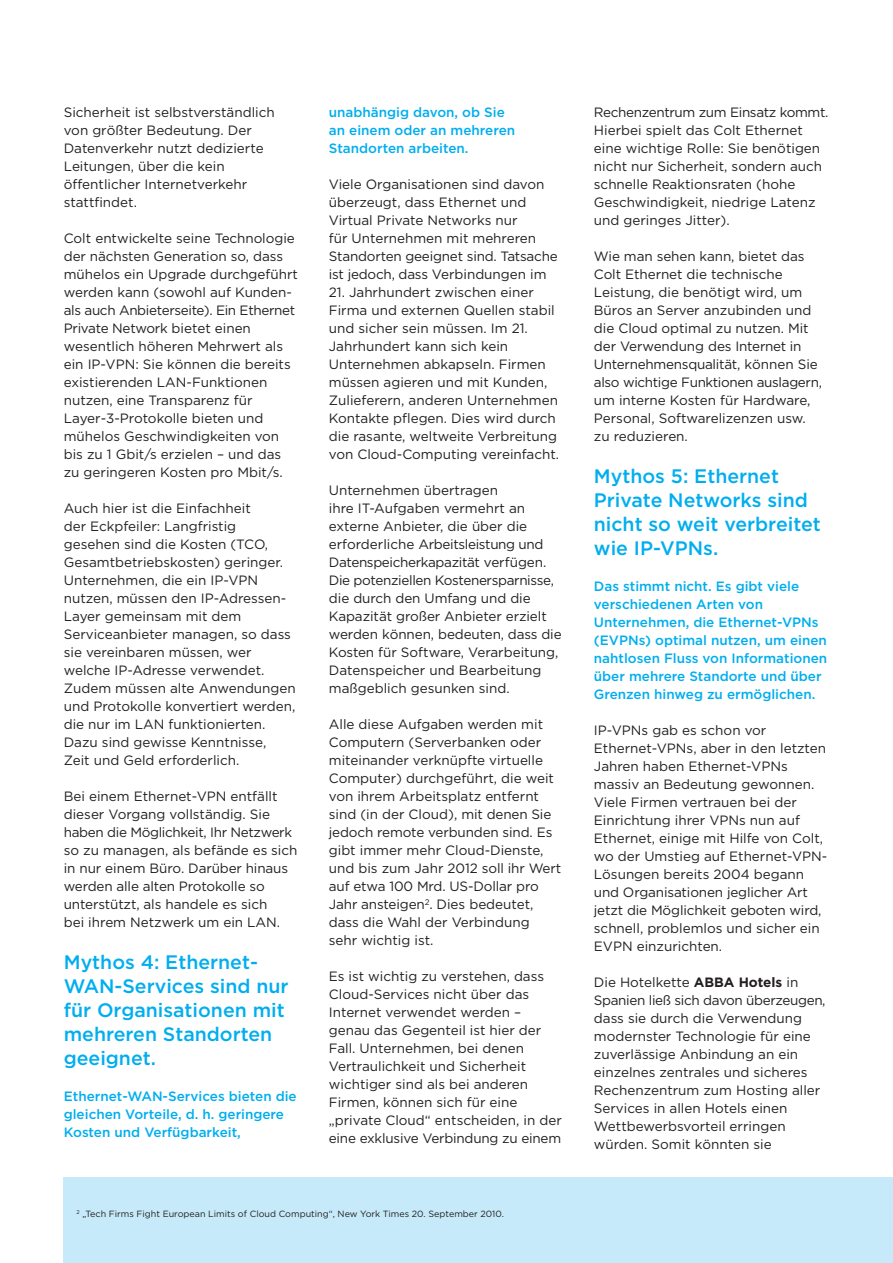
<style>
.page{position:relative;width:893px;height:1263px;background:#fff}
.page>*{position:absolute;margin:0;border:0;box-sizing:border-box;transform-origin:0 0}
.t1{font:500 19.5px/24px "Gotham";color:#00aeef}
.t2{font:13.5px/18px "Gotham";color:#231f20}
.t3{font:500 13.5px/18px "Gotham";color:#00aeef}
.t4{font:9px "Gotham";color:#231f20}
.s1{font-weight:700}
</style>
<div class="page">
<div style="left:64px;top:1178px;width:829px;height:85px;background:#c6eafa"></div>
<p class="t2" style="left:64px;top:103px;width:213px">Sicherheit ist selbstverständlich von größter Bedeutung. Der<br>Datenverkehr nutzt dedizierte<br>Leitungen, über die kein öffentlicher Internetverkehr stattfindet.</p>
<p class="t2" style="left:64px;top:229px;width:236px">Colt entwickelte seine Technologie der nächsten Generation so, dass mühelos ein Upgrade durchgeführt werden kann (sowohl auf Kunden&shy;als auch Anbieterseite). Ein Ethernet<br>Private Network bietet einen wesentlich höheren Mehrwert als ein IP-VPN: Sie können die bereits existierenden LAN-Funktionen nutzen, eine Transparenz für<br>Layer-3-Protokolle bieten und mühelos Geschwindigkeiten von bis zu 1 Gbit/s erzielen – und das zu geringeren Kosten pro Mbit/s.</p>
<p class="t2" style="left:64px;top:499px;width:234px">Auch hier ist die Einfachheit<br>der Eckpfeiler: Langfristig gesehen sind die Kosten (TCO,<br>Gesamtbetriebskosten) geringer.<br>Unternehmen, die ein IP-VPN nutzen, müssen den IP-Adressen-<br>Layer gemeinsam mit dem<br>Serviceanbieter managen, so dass sie vereinbaren müssen, wer welche IP-Adresse verwendet.<br>Zudem müssen alte Anwendungen und Protokolle konvertiert werden, die nur im LAN funktionierten.<br>Dazu sind gewisse Kenntnisse,<br>Zeit und Geld erforderlich.</p>
<p class="t2" style="left:64px;top:787px;width:235px">Bei einem Ethernet-VPN entfällt dieser Vorgang vollständig. Sie haben die Möglichkeit, Ihr Netzwerk so zu managen, als befände es sich in nur einem Büro. Darüber hinaus werden alle alten Protokolle so unterstützt, als handele es sich<br>bei ihrem Netzwerk um ein LAN.</p>
<h1 class="t1" style="left:64px;top:950px;width:226px">Mythos 4: Ethernet-<br>WAN-Services sind nur für Organisationen mit mehreren Standorten geeignet.</h1>
<p class="t3" style="left:64px;top:1087px;width:234px">Ethernet-WAN-Services bieten die gleichen Vorteile, d. h. geringere<br>Kosten und Verfügbarkeit,</p>
<p class="t3" style="left:329px;top:103px;width:188px">unabhängig davon, ob Sie an einem oder an mehreren<br>Standorten arbeiten.</p>
<p class="t2" style="left:329px;top:175px;width:230px">Viele Organisationen sind davon überzeugt, dass Ethernet und<br>Virtual Private Networks nur<br>für Unternehmen mit mehreren<br>Standorten geeignet sind. Tatsache ist jedoch, dass Verbindungen im</p>
<p class="t2" style="left:329px;top:283px;width:232px">21. Jahrhundert zwischen einer<br>Firma und externen Quellen stabil und sicher sein müssen. Im 21.<br>Jahrhundert kann sich kein<br>Unternehmen abkapseln. Firmen müssen agieren und mit Kunden,<br>Zulieferern, anderen Unternehmen<br>Kontakte pflegen. Dies wird durch die rasante, weltweite Verbreitung von Cloud-Computing vereinfacht.</p>
<p class="t2" style="left:329px;top:481px;width:234px">Unternehmen übertragen<br>ihre IT-Aufgaben vermehrt an externe Anbieter, die über die erforderliche Arbeitsleistung und<br>Datenspeicherkapazität verfügen.<br>Die potenziellen Kostenersparnisse, die durch den Umfang und die<br>Kapazität großer Anbieter erzielt werden können, bedeuten, dass die<br>Kosten für Software, Verarbeitung,<br>Datenspeicher und Bearbeitung maßgeblich gesunken sind.</p>
<p class="t2" style="left:329px;top:715px;width:234px">Alle diese Aufgaben werden mit<br>Computern (Serverbanken oder miteinander verknüpfte virtuelle<br>Computer) durchgeführt, die weit von ihrem Arbeitsplatz entfernt sind (in der Cloud), mit denen Sie jedoch remote verbunden sind. Es gibt immer mehr Cloud-Dienste, und bis zum Jahr 2012 soll ihr Wert auf etwa 100 Mrd. US-Dollar pro<br>Jahr ansteigen<sup>2</sup>. Dies bedeutet, dass die Wahl der Verbindung sehr wichtig ist.</p>
<p class="t2" style="left:329px;top:967px;width:235px">Es ist wichtig zu verstehen, dass<br>Cloud-Services nicht über das<br>Internet verwendet werden – genau das Gegenteil ist hier der<br>Fall. Unternehmen, bei denen<br>Vertraulichkeit und Sicherheit wichtiger sind als bei anderen<br>Firmen, können sich für eine „private Cloud“ entscheiden, in der eine exklusive Verbindung zu einem</p>
<p class="t4" style="left:77px;top:1209px;width:429px"><sup>2</sup> „Tech Firms Fight European Limits of Cloud Computing“, New York Times 20. September 2010.</p>
<p class="t2" style="left:594px;top:103px;width:236px">Rechenzentrum zum Einsatz kommt.<br>Hierbei spielt das Colt Ethernet eine wichtige Rolle: Sie benötigen nicht nur Sicherheit, sondern auch schnelle Reaktionsraten (hohe<br>Geschwindigkeit, niedrige Latenz und geringes Jitter).</p>
<p class="t2" style="left:594px;top:247px;width:230px">Wie man sehen kann, bietet das<br>Colt Ethernet die technische<br>Leistung, die benötigt wird, um<br>Büros an Server anzubinden und die Cloud optimal zu nutzen. Mit der Verwendung des Internet in<br>Unternehmensqualität, können Sie also wichtige Funktionen auslagern, um interne Kosten für Hardware,<br>Personal, Softwarelizenzen usw. zu reduzieren.</p>
<h1 class="t1" style="left:594px;top:464px;width:228px">Mythos 5: Ethernet<br>Private Networks sind nicht so weit verbreitet wie IP-VPNs.</h1>
<p class="t3" style="left:594px;top:577px;width:235px">Das stimmt nicht. Es gibt viele verschiedenen Arten von<br>Unternehmen, die Ethernet-VPNs (EVPNs) optimal nutzen, um einen nahtlosen Fluss von Informationen über mehrere Standorte und über<br>Grenzen hinweg zu ermöglichen.</p>
<p class="t2" style="left:594px;top:721px;width:235px">IP-VPNs gab es schon vor<br>Ethernet-VPNs, aber in den letzten<br>Jahren haben Ethernet-VPNs massiv an Bedeutung gewonnen.<br>Viele Firmen vertrauen bei der<br>Einrichtung ihrer VPNs nun auf<br>Ethernet, einige mit Hilfe von Colt, wo der Umstieg auf Ethernet-VPN-<br>Lösungen bereits 2004 begann und Organisationen jeglicher Art jetzt die Möglichkeit geboten wird, schnell, problemlos und sicher ein<br>EVPN einzurichten.</p>
<p class="t2" style="left:594px;top:973px;width:233px">Die Hotelkette <span class="s1">ABBA Hotels</span> in<br>Spanien ließ sich davon überzeugen, dass sie durch die Verwendung modernster Technologie für eine zuverlässige Anbindung an ein einzelnes zentrales und sicheres<br>Rechenzentrum zum Hosting aller<br>Services in allen Hotels einen<br>Wettbewerbsvorteil erringen würden. Somit könnten sie</p>
</div>
